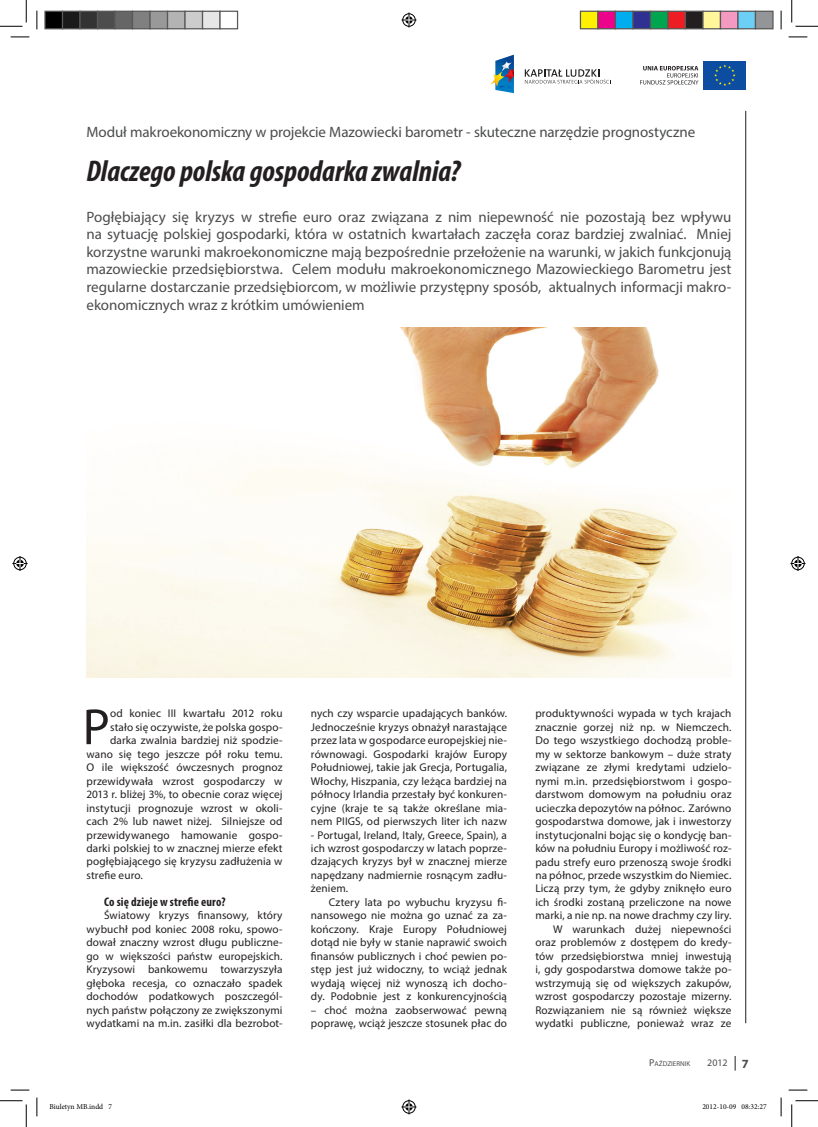
<style>
.page{position:relative;width:818px;height:1127px;background:#fff}
.page>*{position:absolute;margin:0;border:0;box-sizing:border-box;transform-origin:0 0}
.t1{font:51.25px "Myriad Pro";color:#231f20}
.t2{font:italic 700 condensed 30px "Myriad Pro";letter-spacing:-.005em;color:#231f20}
.t3{font:15px/17.5px "Myriad Pro";letter-spacing:-.005em;color:#4b4c4d;text-align:justify}
.t4{font:700 condensed 12.5px "Myriad Pro";letter-spacing:.015em;color:#231f20}
.t5{font:11.25px/13.5px "Myriad Pro";letter-spacing:.01em;color:#231f20;text-align:justify}
.t6{font:10px "Myriad Pro";color:#4b4c4d}
.t7{font:7.5px "Minion Pro";color:#000}
.t8{font:7px "Myriad Pro";color:#4b4c4d}
.s1{font-size:10px}
.s2{font-weight:700;font-size:12.5px}
</style>
<div class="page">
<hr style="left:745px;top:111px;width:1px;height:911px;background:#231f20">
<svg style="left:525px;top:69px;width:86px;height:15px"></svg>
<svg style="left:490px;top:55px;width:24px;height:38px"></svg>
<svg style="left:640px;top:61px;width:106px;height:29px"></svg>
<img style="left:86px;top:328px;width:624px;height:349px">
<svg style="left:735px;top:1056px;width:1px;height:14px"></svg>
<svg style="left:11px;top:36px;width:18px;height:2px"></svg>
<svg style="left:788px;top:36px;width:19px;height:2px"></svg>
<svg style="left:11px;top:1089px;width:18px;height:1px"></svg>
<svg style="left:788px;top:1089px;width:19px;height:1px"></svg>
<svg style="left:36px;top:11px;width:2px;height:18px"></svg>
<svg style="left:36px;top:1097px;width:2px;height:18px"></svg>
<svg style="left:780px;top:11px;width:2px;height:18px"></svg>
<svg style="left:780px;top:1097px;width:2px;height:18px"></svg>
<svg style="left:0;top:0;width:27px;height:27px"></svg>
<svg style="left:0;top:1100px;width:27px;height:26px"></svg>
<svg style="left:791px;top:0;width:27px;height:27px"></svg>
<svg style="left:791px;top:1100px;width:27px;height:26px"></svg>
<svg style="left:401px;top:13px;width:15px;height:15px"></svg>
<svg style="left:401px;top:1099px;width:15px;height:15px"></svg>
<svg style="left:13px;top:556px;width:15px;height:15px"></svg>
<svg style="left:790px;top:556px;width:15px;height:15px"></svg>
<div style="left:45px;top:11px;width:18px;height:18px;background:#000"></div>
<div style="left:44px;top:11px;width:19px;height:18px;border:1px solid #595959"></div>
<div style="left:63px;top:11px;width:17px;height:18px;background:#1a1a1a"></div>
<div style="left:62px;top:11px;width:19px;height:18px;border:1px solid #595959"></div>
<div style="left:80px;top:11px;width:18px;height:18px;background:#333"></div>
<div style="left:79px;top:11px;width:19px;height:18px;border:1px solid #595959"></div>
<div style="left:98px;top:11px;width:17px;height:18px;background:#4d4d4d"></div>
<div style="left:97px;top:11px;width:19px;height:18px;border:1px solid #595959"></div>
<div style="left:115px;top:11px;width:18px;height:18px;background:#666"></div>
<div style="left:114px;top:11px;width:19px;height:18px;border:1px solid #595959"></div>
<div style="left:133px;top:11px;width:17px;height:18px;background:#808080"></div>
<div style="left:132px;top:11px;width:19px;height:18px;border:1px solid #595959"></div>
<div style="left:150px;top:11px;width:18px;height:18px;background:#999"></div>
<div style="left:149px;top:11px;width:19px;height:18px;border:1px solid #595959"></div>
<div style="left:168px;top:11px;width:17px;height:18px;background:#b3b3b3"></div>
<div style="left:167px;top:11px;width:19px;height:18px;border:1px solid #595959"></div>
<div style="left:185px;top:11px;width:18px;height:18px;background:#ccc"></div>
<div style="left:184px;top:11px;width:19px;height:18px;border:1px solid #595959"></div>
<div style="left:203px;top:11px;width:17px;height:18px;background:#e6e6e6"></div>
<div style="left:202px;top:11px;width:19px;height:18px;border:1px solid #595959"></div>
<div style="left:219px;top:11px;width:19px;height:18px;border:1px solid #595959"></div>
<div style="left:580px;top:11px;width:18px;height:18px;background:#fff101"></div>
<div style="left:580px;top:11px;width:18px;height:18px;border:1px solid #595959"></div>
<div style="left:598px;top:11px;width:17px;height:18px;background:#ed028c"></div>
<div style="left:597px;top:11px;width:19px;height:18px;border:1px solid #595959"></div>
<div style="left:615px;top:11px;width:18px;height:18px;background:#00aeef"></div>
<div style="left:615px;top:11px;width:18px;height:18px;border:1px solid #595959"></div>
<div style="left:633px;top:11px;width:17px;height:18px;background:#2e3092"></div>
<div style="left:632px;top:11px;width:19px;height:18px;border:1px solid #595959"></div>
<div style="left:650px;top:11px;width:18px;height:18px;background:#00a54f"></div>
<div style="left:650px;top:11px;width:18px;height:18px;border:1px solid #595959"></div>
<div style="left:668px;top:11px;width:17px;height:18px;background:#ee1d23"></div>
<div style="left:667px;top:11px;width:19px;height:18px;border:1px solid #595959"></div>
<div style="left:685px;top:11px;width:18px;height:18px;background:#231f20"></div>
<div style="left:685px;top:11px;width:18px;height:18px;border:1px solid #595959"></div>
<div style="left:703px;top:11px;width:17px;height:18px;background:#fff79a"></div>
<div style="left:702px;top:11px;width:19px;height:18px;border:1px solid #595959"></div>
<div style="left:720px;top:11px;width:18px;height:18px;background:#f499c2"></div>
<div style="left:720px;top:11px;width:18px;height:18px;border:1px solid #595959"></div>
<div style="left:738px;top:11px;width:17px;height:18px;background:#6bcff6"></div>
<div style="left:737px;top:11px;width:19px;height:18px;border:1px solid #595959"></div>
<div style="left:755px;top:11px;width:18px;height:18px;background:#939598"></div>
<div style="left:755px;top:11px;width:18px;height:18px;border:1px solid #595959"></div>
<h3 class="t3" style="left:86px;top:122px;width:610px">Moduł makroekonomiczny w projekcie Mazowiecki barometr - skuteczne narzędzie prognostyczne</h3>
<h2 class="t2" style="left:86px;top:153px;width:375px">Dlaczego polska gospodarka zwalnia?</h2>
<p class="t3" style="left:86px;top:208px;width:646px">Pogłębiający się kryzys w strefie euro oraz związana z nim niepewność nie pozostają bez wpływu na sytuację polskiej gospodarki, która w ostatnich kwartałach zaczęła coraz bardziej zwalniać. Mniej korzystne warunki makroekonomiczne mają bezpośrednie przełożenie na warunki, w jakich funkcjonują mazowieckie przedsiębiorstwa. Celem modułu makroekonomicznego Mazowieckiego Barometru jest regularne dostarczanie przedsiębiorcom, w możliwie przystępny sposób, aktualnych informacji makro&shy;ekonomicznych wraz z krótkim umówieniem</p>
<h1 class="t1" style="left:83px;top:695px;width:29px">P</h1>
<p class="t5" style="left:110px;top:706px;width:174px">od koniec III kwartału 2012 roku</p>
<p class="t5" style="left:110px;top:719px;width:174px">stało się oczywiste, że polska gospo-</p>
<p class="t5" style="left:110px;top:733px;width:174px">darka zwalnia bardziej niż spodzie-</p>
<p class="t5" style="left:86px;top:746px;width:198px">wano się tego jeszcze pół roku temu.</p>
<p class="t5" style="left:86px;top:760px;width:198px">O ile większość ówczesnych prognoz</p>
<p class="t5" style="left:86px;top:773px;width:198px">przewidywała wzrost gospodarczy w</p>
<p class="t5" style="left:86px;top:787px;width:198px">2013 r. bliżej 3%, to obecnie coraz więcej</p>
<p class="t5" style="left:86px;top:800px;width:198px">instytucji prognozuje wzrost w okoli-</p>
<p class="t5" style="left:86px;top:814px;width:198px">cach 2% lub nawet niżej. Silniejsze od</p>
<p class="t5" style="left:86px;top:827px;width:198px">przewidywanego hamowanie gospo-</p>
<p class="t5" style="left:86px;top:841px;width:198px">darki polskiej to w znacznej mierze efekt</p>
<p class="t5" style="left:86px;top:854px;width:198px">pogłębiającego się kryzysu zadłużenia w</p>
<p class="t5" style="left:86px;top:868px;width:58px">strefie euro.</p>
<p class="t4" style="left:104px;top:893px;width:123px">Co się dzieje w strefie euro?</p>
<p class="t5" style="left:86px;top:908px;width:198px;text-indent:18px">Światowy kryzys finansowy, który wybuchł pod koniec 2008 roku, spowo&shy;dował znaczny wzrost długu publiczne&shy;go w większości państw europejskich.<br>Kryzysowi bankowemu towarzyszyła głęboka recesja, co oznaczało spadek dochodów podatkowych poszczegól&shy;nych państw połączony ze zwiększonymi wydatkami na m.in. zasiłki dla bezrobot-</p>
<p class="t5" style="left:311px;top:706px;width:198px">nych czy wsparcie upadających banków.<br>Jednocześnie kryzys obnażył narastające przez lata w gospodarce europejskiej nie&shy;równowagi. Gospodarki krajów Europy Południowej, takie jak Grecja, Portugalia, Włochy, Hiszpania, czy leżąca bardziej na północy Irlandia przestały być konkuren&shy;cyjne (kraje te są także określane mia&shy;nem PIIGS, od pierwszych liter ich nazw</p>
<p class="t5" style="left:311px;top:827px;width:198px">- Portugal, Ireland, Italy, Greece, Spain), a ich wzrost gospodarczy w latach poprze&shy;dzających kryzys był w znacznej mierze napędzany nadmiernie rosnącym zadłu&shy;żeniem.</p>
<p class="t5" style="left:311px;top:895px;width:198px;text-indent:18px">Cztery lata po wybuchu kryzysu fi&shy;nansowego nie można go uznać za za&shy;kończony. Kraje Europy Południowej dotąd nie były w stanie naprawić swoich finansów publicznych i choć pewien po&shy;stęp jest już widoczny, to wciąż jednak wydają więcej niż wynoszą ich docho&shy;dy. Podobnie jest z konkurencyjnością</p>
<p class="t5" style="left:311px;top:1002px;width:198px">– choć można zaobserwować pewną poprawę, wciąż jeszcze stosunek płac do</p>
<p class="t5" style="left:535px;top:706px;width:198px;text-align:right">produktywności wypada w tych krajach znacznie gorzej niż np. w Niemczech.<br>Do tego wszystkiego dochodzą proble&shy;my w sektorze bankowym – duże straty związane ze złymi kredytami udzielo&shy;nymi m.in. przedsiębiorstwom i gospo&shy;darstwom domowym na południu oraz ucieczka depozytów na północ. Zarówno gospodarstwa domowe, jak i inwestorzy instytucjonalni bojąc się o kondycję ban&shy;ków na południu Europy i możliwość roz&shy;padu strefy euro przenoszą swoje środki na północ, przede wszystkim do Niemiec.<br>Liczą przy tym, że gdyby zniknęło euro ich środki zostaną przeliczone na nowe marki, a nie np. na nowe drachmy czy liry.<br>W warunkach dużej niepewności oraz problemów z dostępem do kredy&shy;tów przedsiębiorstwa mniej inwestują i, gdy gospodarstwa domowe także po&shy;wstrzymują się od większych zakupów, wzrost gospodarczy pozostaje mizerny.<br>Rozwiązaniem nie są również większe wydatki publiczne, ponieważ wraz ze</p>
<p class="t8" style="left:649px;top:1058px;width:42px"><span class="s1">P</span>AŹDZIERNIK</p>
<p class="t6" style="left:707px;top:1055px;width:43px">2012 <span class="s2">7</span></p>
<p class="t7" style="left:49px;top:1101px;width:64px">Biuletyn MB.indd 7</p>
<p class="t7" style="left:702px;top:1101px;width:66px">2012-10-09 08:32:27</p>
</div>
